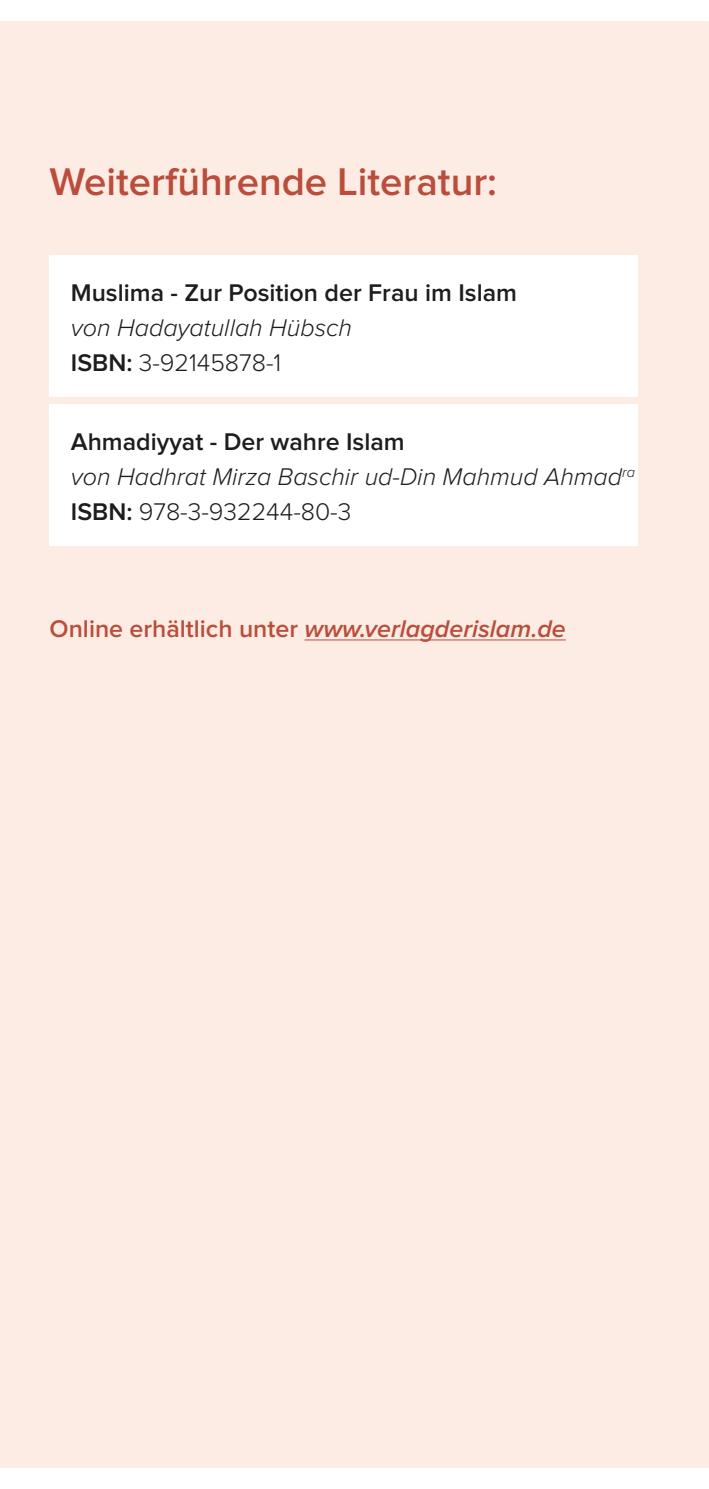
<style>
.page{position:relative;width:709px;height:1489px;background:#fff}
.page>*{position:absolute;margin:0;border:0;box-sizing:border-box;transform-origin:0 0}
.t1{font:600 40px "Proxima Nova";color:#ba4d3b}
.t2{font:italic 300 25px/35px "Proxima Nova";color:#1d1d1c}
.t3{font:600 25px "Proxima Nova";color:#ba4d3b}
.t4{font:600 25px "Proxima Nova";color:#1d1d1c}
.s1{font-weight:600;font-style:normal}
.s2{font-style:normal}
.s3{font-style:italic}
</style>
<div class="page">
<div style="left:0;top:21px;width:709px;height:1446px;background:#fdece4"></div>
<div style="left:50px;top:255px;width:588px;height:142px;background:#fff"></div>
<hr style="left:304px;top:639px;width:262px;height:1px;background:#ba4d3b">
<div style="left:50px;top:404px;width:588px;height:142px;background:#fff"></div>
<h1 class="t1" style="left:50px;top:163px;width:448px">Weiterführende Literatur:</h1>
<p class="t4" style="left:71px;top:281px;width:447px">Muslima - Zur Position der Frau im Islam</p>
<p class="t2" style="left:71px;top:311px;width:282px">von Hadayatullah Hübsch<br><span class="s1">ISBN:</span> <span class="s2">3-92145878-1</span></p>
<p class="t2" style="left:71px;top:425px;width:565px"><span class="s1">Ahmadiyyat - Der wahre Islam<br></span>von Hadhrat Mirza Baschir ud-Din Mahmud Ahmad<sup>ra<br></sup><span class="s1">ISBN:</span> <span class="s2">978-3-932244-80-3</span></p>
<p class="t3" style="left:50px;top:617px;width:517px">Online erhältlich unter <span class="s3">www.verlagderislam.de</span></p>
</div>
